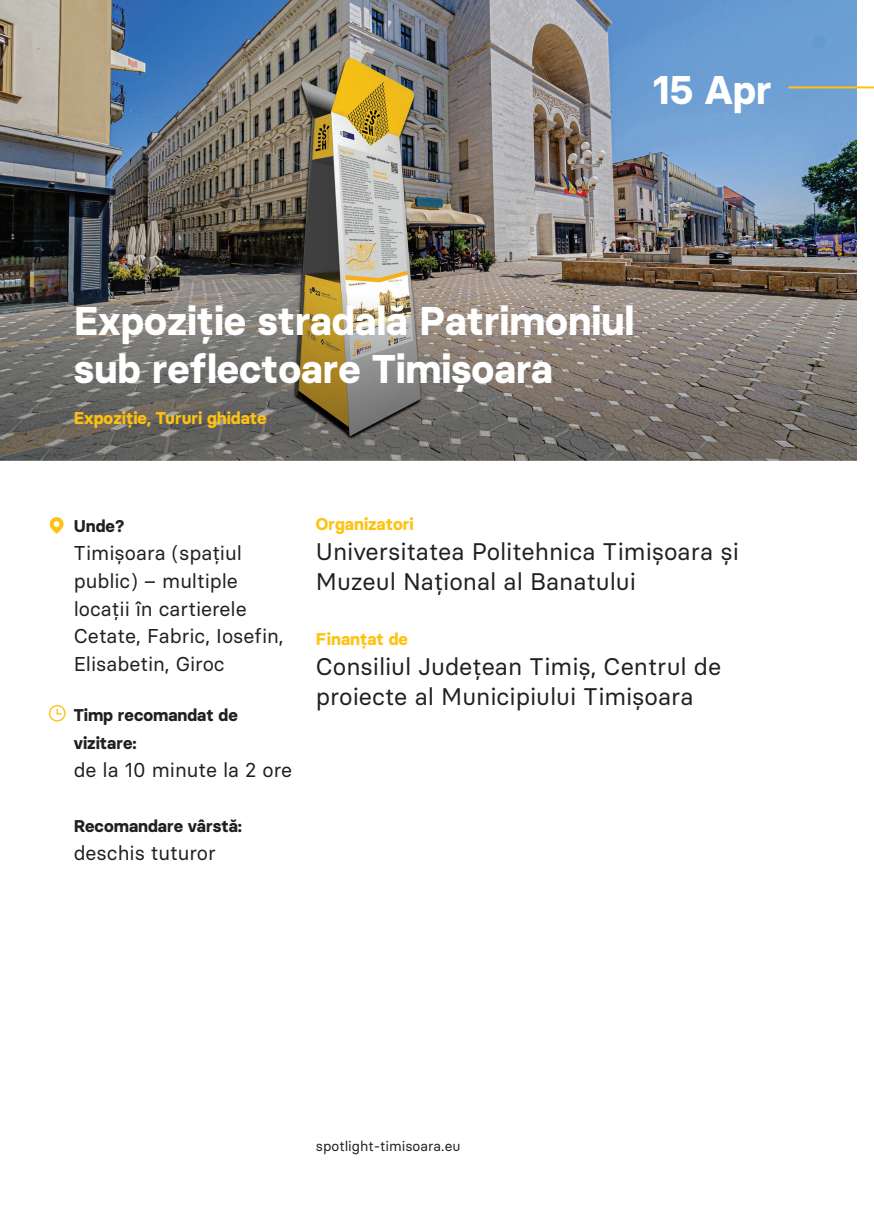
<style>
.page{position:relative;width:874px;height:1225px;background:#fff}
.page>*{position:absolute;margin:0;border:0;box-sizing:border-box;transform-origin:0 0}
.t1{font:700 40px/48px "Basier Square";color:#fff}
.t2{font:24px/30px "Basier Circle";color:#231f20}
.t3{font:20px/27.8px "Basier Square";color:#231f20}
.t4{font:700 17px/27.8px "Basier Circle";color:#231f20}
.t5{font:700 17px "Basier Circle";color:#fec210}
.t6{font:14px "Basier Circle";color:#231f20}
</style>
<div class="page">
<img style="left:0;top:0;width:856px;height:292px">
<img style="left:0;top:292px;width:856px;height:168px">
<svg style="left:50px;top:517px;width:14px;height:17px"></svg>
<hr style="left:788px;top:86px;width:85px;height:2px;background:#fec210">
<svg style="left:49px;top:705px;width:17px;height:16px"></svg>
<h1 class="t1" style="left:652px;top:65px;width:120px">15 Apr</h1>
<h1 class="t1" style="left:74px;top:297px;width:561px">Expoziție stradală Patrimoniul sub reflectoare Timișoara</h1>
<p class="t5" style="left:74px;top:408px;width:194px">Expoziție, Tururi ghidate</p>
<p class="t4" style="left:74px;top:512px;width:52px">Unde?</p>
<p class="t3" style="left:74px;top:539px;width:211px">Timișoara (spațiul public) – multiple locații în cartierele<br>Cetate, Fabric, Iosefin,<br>Elisabetin, Giroc</p>
<p class="t4" style="left:74px;top:701px;width:165px">Timp recomandat de vizitare:</p>
<p class="t3" style="left:74px;top:755px;width:220px">de la 10 minute la 2 ore</p>
<p class="t4" style="left:74px;top:812px;width:170px">Recomandare vârstă:</p>
<p class="t3" style="left:74px;top:839px;width:144px">deschis tuturor</p>
<p class="t5" style="left:316px;top:513px;width:99px">Organizatori</p>
<p class="t2" style="left:316px;top:536px;width:424px">Universitatea Politehnica Timișoara și<br>Muzeul Național al Banatului</p>
<p class="t5" style="left:316px;top:628px;width:93px">Finanțat de</p>
<p class="t2" style="left:316px;top:651px;width:406px">Consiliul Județean Timiș, Centrul de proiecte al Municipiului Timișoara</p>
<p class="t6" style="left:316px;top:1137px;width:146px">spotlight-timisoara.eu</p>
</div>
